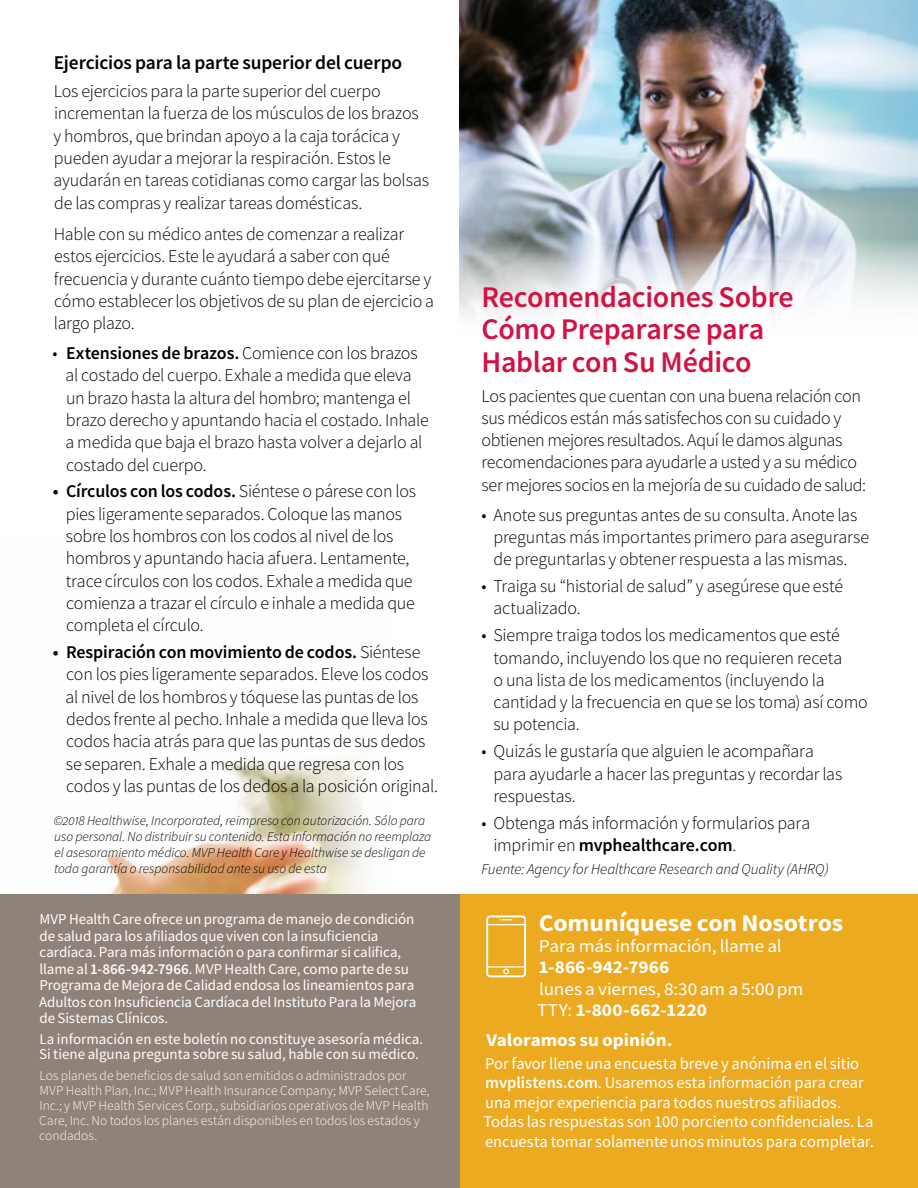
<style>
.page{position:relative;width:918px;height:1188px;background:#fff}
.page>*{position:absolute;margin:0;border:0;box-sizing:border-box;transform-origin:0 0}
.Sub_Article_Headline{font:600 30px/32.4px "Source Sans Pro";letter-spacing:-.01em;color:#d21242}
.Article_Text{font:700 24px "Source Sans Pro";letter-spacing:-.005em;color:#fff;scale:1.07 1}
.Article_Bullet_Text{font:600 19.5px "Source Sans Pro";letter-spacing:-.01em;color:#000}
.Article_Bullet_Text-2{font:300 18px/22.4px "Source Sans Pro";letter-spacing:-.01em;color:#000}
.Article_Text-2{font:300 18px/22.4px "Source Sans Pro";letter-spacing:-.015em;color:#000}
.Article_Text-3{font:18px/21.3px "Source Sans Pro";letter-spacing:-.01em;color:#fff;scale:1.07 1}
.Article_Text-4{font:700 18px "Source Sans Pro";letter-spacing:-.005em;color:#fff;scale:1.07 1}
.Article_Text-5{font:16.5px/19.5px "Source Sans Pro";letter-spacing:-.005em;color:#fff}
.Article_Text-6{font:15px/16.5px "Source Sans Pro";letter-spacing:-.005em;color:#fff}
.Footer_Text{font:15px/15px "Source Sans Pro";color:#fff}
.Article_Source_Text{font:italic 300 15px "Source Sans Pro";color:#000}
.Footer_Text-2{font:300 13.5px/15px "Source Sans Pro";letter-spacing:.005em;color:#fff}
.Article_Source_Text-2{font:italic 300 13.5px/16.2px "Source Sans Pro";letter-spacing:-.005em;color:#000}
.s1{font-weight:600}
.s2{font-weight:700}
</style>
<div class="page">
<img style="left:0;top:760px;width:391px;height:135px">
<img style="left:459px;top:0;width:459px;height:316px">
<div style="left:459px;top:895px;width:459px;height:293px;background:#ecaa20"></div>
<svg style="left:486px;top:915px;width:40px;height:62px"></svg>
<div style="left:0;top:895px;width:459px;height:293px;background:#8f8279"></div>
<p class="Article_Bullet_Text" style="left:54px;top:49px;width:350px">Ejercicios para la parte superior del cuerpo</p>
<p class="Article_Text-2" style="left:53px;top:80px;width:377px">Los ejercicios para la parte superior del cuerpo incrementan la fuerza de los músculos de los brazos y hombros, que brindan apoyo a la caja torácica y pueden ayudar a mejorar la respiración. Estos le ayudarán en tareas cotidianas como cargar las bolsas de las compras y realizar tareas domésticas.</p>
<p class="Article_Text-2" style="left:54px;top:223px;width:382px">Hable con su médico antes de comenzar a realizar estos ejercicios. Este le ayudará a saber con qué frecuencia y durante cuánto tiempo debe ejercitarse y cómo establecer los objetivos de su plan de ejercicio a largo plazo.</p>
<p class="Article_Bullet_Text-2" style="left:66px;top:342px;width:365px;text-indent:-13px">• <span class="s1">Extensiones de brazos.</span> Comience con los brazos al costado del cuerpo. Exhale a medida que eleva un brazo hasta la altura del hombro; mantenga el brazo derecho y apuntando hacia el costado. Inhale a medida que baja el brazo hasta volver a dejarlo al costado del cuerpo.</p>
<p class="Article_Bullet_Text-2" style="left:66px;top:480px;width:352px;text-indent:-13px"><span class="s1">• Círculos con los codos.</span> Siéntese o párese con los pies ligeramente separados. Coloque las manos sobre los hombros con los codos al nivel de los hombros y apuntando hacia afuera. Lentamente, trace círculos con los codos. Exhale a medida que comienza a trazar el círculo e inhale a medida que completa el círculo.</p>
<p class="Article_Bullet_Text-2" style="left:66px;top:641px;width:374px;text-indent:-13px"><span class="s1">• Respiración con movimiento de codos.</span> Siéntese con los pies ligeramente separados. Eleve los codos al nivel de los hombros y tóquese las puntas de los dedos frente al pecho. Inhale a medida que lleva los codos hacia atrás para que las puntas de sus dedos se separen. Exhale a medida que regresa con los codos y las puntas de los dedos a la posición original.</p>
<p class="Article_Source_Text-2" style="left:54px;top:812px;width:379px">©2018 Healthwise, Incorporated, reimpreso con autorización. Sólo para uso personal. No distribuir su contenido. Esta información no reemplaza el asesoramiento médico. MVP Health Care y Healthwise se desligan de toda garantía o responsabilidad ante su uso de esta</p>
<p class="Article_Text-6" style="left:39px;top:911px;width:379px">MVP Health Care ofrece un programa de manejo de condición de salud para los afiliados que viven con la insuficiencia cardíaca. Para más información o para confirmar si califica, llame al <span class="s1">1-866-942-7966</span>. MVP Health Care, como parte de su Programa de Mejora de Calidad endosa los lineamientos para Adultos con Insuficiencia Cardíaca del Instituto Para la Mejora de Sistemas Clínicos.</p>
<p class="Footer_Text" style="left:39px;top:1032px;width:386px">La información en este boletín no constituye asesoría médica.<br>Si tiene alguna pregunta sobre su salud, hable con su médico.</p>
<p class="Footer_Text-2" style="left:39px;top:1068px;width:392px">Los planes de beneficios de salud son emitidos o administrados por MVP Health Plan, Inc.; MVP Health Insurance Company; MVP Select Care, Inc.; y MVP Health Services Corp., subsidiarios operativos de MVP Health Care, Inc. No todos los planes están disponibles en todos los estados y condados.</p>
<p class="Sub_Article_Headline" style="left:482px;top:280px;width:314px">Recomendaciones Sobre<br>Cómo Prepararse para<br>Hablar con Su Médico</p>
<p class="Article_Text-2" style="left:482px;top:384px;width:386px">Los pacientes que cuentan con una buena relación con sus médicos están más satisfechos con su cuidado y obtienen mejores resultados. Aquí le damos algunas recomendaciones para ayudarle a usted y a su médico ser mejores socios en la mejoría de su cuidado de salud:</p>
<p class="Article_Bullet_Text-2" style="left:494px;top:503px;width:377px;text-indent:-12px">• Anote sus preguntas antes de su consulta. Anote las preguntas más importantes primero para asegurarse de preguntarlas y obtener respuesta a las mismas.</p>
<p class="Article_Bullet_Text-2" style="left:494px;top:575px;width:351px;text-indent:-12px">• Traiga su “historial de salud” y asegúrese que esté actualizado.</p>
<p class="Article_Bullet_Text-2" style="left:494px;top:624px;width:376px;text-indent:-12px">• Siempre traiga todos los medicamentos que esté tomando, incluyendo los que no requieren receta<br>o una lista de los medicamentos (incluyendo la cantidad y la frecuencia en que se los toma) así como su potencia.</p>
<p class="Article_Bullet_Text-2" style="left:494px;top:740px;width:350px;text-indent:-12px">• Quizás le gustaría que alguien le acompañara para ayudarle a hacer las preguntas y recordar las respuestas.</p>
<p class="Article_Bullet_Text-2" style="left:494px;top:812px;width:318px;text-indent:-12px">• Obtenga más información y formularios para imprimir en <span class="s1">mvphealthcare.com</span>.</p>
<p class="Article_Source_Text" style="left:482px;top:859px;width:349px">Fuente: Agency for Healthcare Research and Quality (AHRQ)</p>
<p class="Article_Text" style="left:539px;top:907px;width:286px">Comuníquese con Nosotros</p>
<p class="Article_Text-3" style="left:537px;top:935px;width:250px">Para más información, llame al<br><span class="s2">1-866-942-7966<br></span>lunes a viernes, 8:30am a 5:00pm<br>TTY: <span class="s2">1-800-662-1220</span></p>
<p class="Article_Text-4" style="left:486px;top:1028px;width:176px">Valoramos su opinión.</p>
<p class="Article_Text-5" style="left:483px;top:1053px;width:392px">Por favor llene una encuesta breve y anónima en el sitio <span class="s1">mvplistens.com</span>. Usaremos esta información para crear una mejor experiencia para todos nuestros afiliados.<br>Todas las respuestas son 100 porciento confidenciales. La encuesta tomar solamente unos minutos para completar.</p>
</div>
